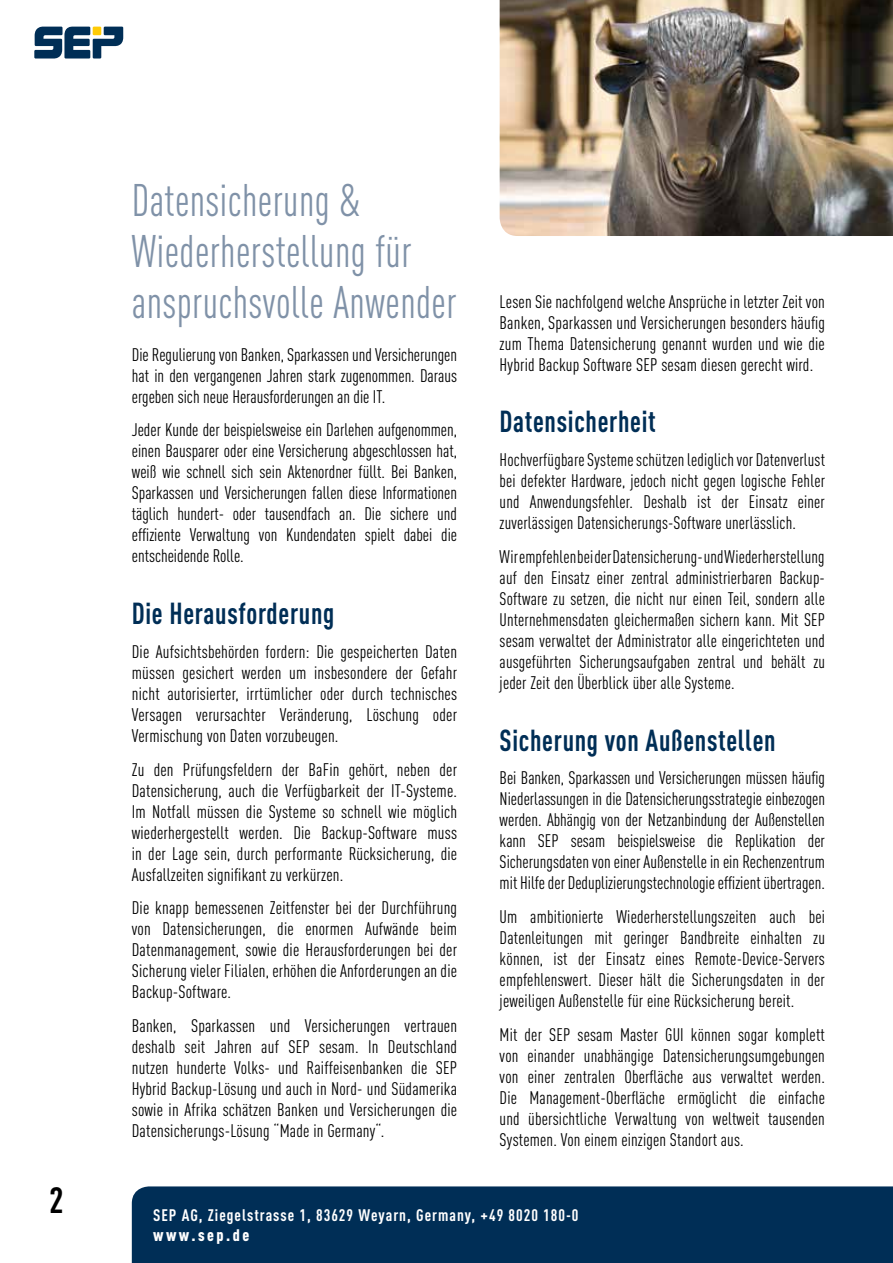
<style>
.page{position:relative;width:893px;height:1263px;background:#fff}
.page>*{position:absolute;margin:0;border:0;box-sizing:border-box;transform-origin:0 0}
.t1{font:45px/51px "DIN Cond";letter-spacing:.01em;color:#8092a8;scale:.92 1}
.t2{font:700 36px "DIN Cond";color:#000}
.t3{font:700 30px "DIN Cond";letter-spacing:.025em;color:#002e56;scale:.91 1}
.t4{font:18px/21px "DIN Cond";letter-spacing:.01em;color:#000;text-align:justify}
.t5{font:700 16.5px "DIN Cond";letter-spacing:.06em;color:#fff}
.t6{font:900 16.5px "DIN Cond";letter-spacing:.15em;color:#fff}
</style>
<div class="page">
<div style="left:132px;top:1186px;width:761px;height:77px;background:#002e56"></div>
<svg style="left:34px;top:26px;width:89px;height:33px"></svg>
<img style="left:500px;top:0;width:393px;height:236px">
<h2 class="t2" style="left:49px;top:1178px;width:16px">2</h2>
<h1 class="t1" style="left:132px;top:175px;width:354px">Datensicherung &amp;<br>Wiederherstellung für anspruchsvolle Anwender</h1>
<p class="t4" style="left:132px;top:344px;width:327px">Die Regulierung von Banken, Sparkassen und Versicherungen hat in den vergangenen Jahren stark zugenommen. Daraus ergeben sich neue Herausforderungen an die IT.</p>
<p class="t4" style="left:132px;top:419px;width:327px">Jeder Kunde der beispielsweise ein Darlehen aufgenommen, einen Bausparer oder eine Versicherung abgeschlossen hat, weiß wie schnell sich sein Aktenordner füllt. Bei Banken, Sparkassen und Versicherungen fallen diese Informationen täglich hundert- oder tausendfach an. Die sichere und effiziente Verwaltung von Kundendaten spielt dabei die entscheidende Rolle.</p>
<h3 class="t3" style="left:132px;top:595px;width:224px">Die Herausforderung</h3>
<p class="t4" style="left:132px;top:641px;width:327px">Die Aufsichtsbehörden fordern: Die gespeicherten Daten müssen gesichert werden um insbesondere der Gefahr nicht autorisierter, irrtümlicher oder durch technisches Versagen verursachter Veränderung, Löschung oder Vermischung von Daten vorzubeugen.</p>
<p class="t4" style="left:132px;top:758px;width:327px">Zu den Prüfungsfeldern der BaFin gehört, neben der Datensicherung, auch die Verfügbarkeit der IT-Systeme.<br>Im Notfall müssen die Systeme so schnell wie möglich wiederhergestellt werden. Die Backup-Software muss in der Lage sein, durch performante Rücksicherung, die Ausfallzeiten signifikant zu verkürzen.</p>
<p class="t4" style="left:132px;top:897px;width:327px">Die knapp bemessenen Zeitfenster bei der Durchführung von Datensicherungen, die enormen Aufwände beim Datenmanagement, sowie die Herausforderungen bei der Sicherung vieler Filialen, erhöhen die Anforderungen an die Backup-Software.</p>
<p class="t4" style="left:132px;top:1015px;width:327px">Banken, Sparkassen und Versicherungen vertrauen deshalb seit Jahren auf SEP sesam. In Deutschland nutzen hunderte Volks- und Raiffeisenbanken die SEP Hybrid Backup-Lösung und auch in Nord- und Südamerika sowie in Afrika schätzen Banken und Versicherungen die Datensicherungs-Lösung “Made in Germany“.</p>
<p class="t4" style="left:500px;top:291px;width:327px">Lesen Sie nachfolgend welche Ansprüche in letzter Zeit von Banken, Sparkassen und Versicherungen besonders häufig zum Thema Datensicherung genannt wurden und wie die Hybrid Backup Software SEP sesam diesen gerecht wird.</p>
<h3 class="t3" style="left:500px;top:403px;width:173px">Datensicherheit</h3>
<p class="t4" style="left:500px;top:449px;width:327px">Hochverfügbare Systeme schützen lediglich vor Datenverlust bei defekter Hardware, jedoch nicht gegen logische Fehler und Anwendungsfehler. Deshalb ist der Einsatz einer zuverlässigen Datensicherungs-Software unerlässlich.</p>
<p class="t4" style="left:500px;top:546px;width:327px">Wir empfehlen bei der Datensicherung- und Wiederherstellung auf den Einsatz einer zentral administrierbaren Backup-Software zu setzen, die nicht nur einen Teil, sondern alle Unternehmensdaten gleichermaßen sichern kann. Mit SEP sesam verwaltet der Administrator alle eingerichteten und ausgeführten Sicherungsaufgaben zentral und behält zu jeder Zeit den Überblick über alle Systeme.</p>
<h3 class="t3" style="left:500px;top:722px;width:305px">Sicherung von Außenstellen</h3>
<p class="t4" style="left:500px;top:767px;width:327px">Bei Banken, Sparkassen und Versicherungen müssen häufig Niederlassungen in die Datensicherungsstrategie einbezogen werden. Abhängig von der Netzanbindung der Außenstellen kann SEP sesam beispielsweise die Replikation der Sicherungsdaten von einer Außenstelle in ein Rechenzentrum mit Hilfe der Deduplizierungstechnologie effizient übertragen.</p>
<p class="t4" style="left:500px;top:906px;width:327px">Um ambitionierte Wiederherstellungszeiten auch bei Datenleitungen mit geringer Bandbreite einhalten zu können, ist der Einsatz eines Remote-Device-Servers empfehlenswert. Dieser hält die Sicherungsdaten in der jeweiligen Außenstelle für eine Rücksicherung bereit.</p>
<p class="t4" style="left:500px;top:1024px;width:327px">Mit der SEP sesam Master GUI können sogar komplett von einander unabhängige Datensicherungsumgebungen von einer zentralen Oberfläche aus verwaltet werden.<br>Die Management-Oberfläche ermöglicht die einfache und übersichtliche Verwaltung von weltweit tausenden Systemen. Von einem einzigen Standort aus.</p>
<p class="t5" style="left:153px;top:1205px;width:427px">SEP AG, Ziegelstrasse 1, 83629 Weyarn, Germany, +49 8020 180-0</p>
<p class="t6" style="left:153px;top:1225px;width:98px">www.sep.de</p>
</div>
